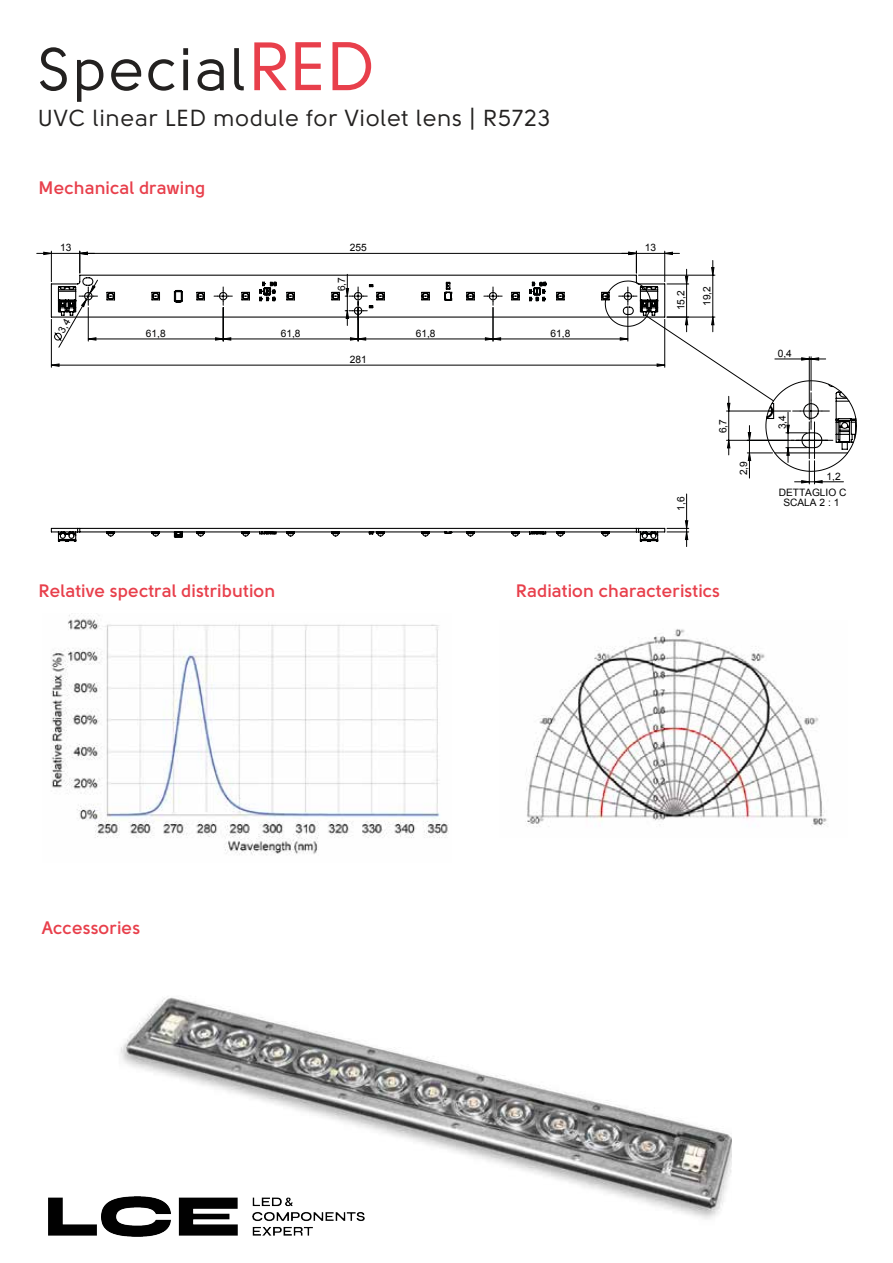
<style>
.page{position:relative;width:893px;height:1263px;background:#fff}
.page>*{position:absolute;margin:0;border:0;box-sizing:border-box;transform-origin:0 0}
.t1{font:59.7px "Solomon Sans Normal";letter-spacing:.025em;color:#232120}
.t2{font:23.1px "Solomon Sans Normal";letter-spacing:.025em;color:#232120}
.t3{font:700 18px "Solomon Sans Semi";color:#e83f4b}
.t4{font:10.2px/9.9px "Arial";color:#000101;text-align:center}
.s1{font-size:68.1px;color:#e83f4b}
</style>
<div class="page">
<img style="left:51px;top:613px;width:398px;height:242px">
<img style="left:525px;top:629px;width:303px;height:198px">
<img style="left:120px;top:996px;width:612px;height:224px">
<img style="left:49px;top:1197px;width:315px;height:40px">
<svg style="left:37px;top:251px;width:820px;height:295px"></svg>
<h1 class="t1" style="left:37px;top:36px;width:339px">Special<span class="s1">RED</span></h1>
<p class="t2" style="left:38px;top:105px;width:514px">UVC linear LED module for Violet lens | R5723</p>
<p class="t3" style="left:38px;top:178px;width:169px">Mechanical drawing</p>
<p class="t4" style="left:60px;top:243px;width:13px">13</p>
<p class="t4" style="left:350px;top:243px;width:18px">255</p>
<p class="t4" style="left:645px;top:243px;width:13px">13</p>
<p class="t4" style="left:337px;top:291px;width:16px;rotate:-90deg">6,7</p>
<p class="t4" style="left:146px;top:328px;width:21px">61,8</p>
<p class="t4" style="left:281px;top:328px;width:21px">61,8</p>
<p class="t4" style="left:416px;top:328px;width:21px">61,8</p>
<p class="t4" style="left:551px;top:328px;width:21px">61,8</p>
<p class="t4" style="left:350px;top:354px;width:18px">281</p>
<p class="t4" style="left:676px;top:310px;width:21px;rotate:-90deg">15,2</p>
<p class="t4" style="left:702px;top:306px;width:21px;rotate:-90deg">19,2</p>
<p class="t4" style="left:676px;top:511px;width:16px;rotate:-90deg">1,6</p>
<p class="t4" style="left:718px;top:433px;width:16px;rotate:-90deg">6,7</p>
<p class="t4" style="left:739px;top:475px;width:16px;rotate:-90deg">2,9</p>
<p class="t4" style="left:778px;top:348px;width:16px">0,4</p>
<p class="t4" style="left:777px;top:429px;width:16px;rotate:-90deg">3,4</p>
<p class="t4" style="left:826px;top:471px;width:16px">1,2</p>
<p class="t4" style="left:779px;top:487px;width:69px">DETTAGLIO C<br>SCALA 2 : 1</p>
<p class="t3" style="left:38px;top:580px;width:239px">Relative spectral distribution</p>
<p class="t3" style="left:516px;top:580px;width:206px">Radiation characteristics</p>
<p class="t3" style="left:42px;top:917px;width:100px">Accessories</p>
</div>
